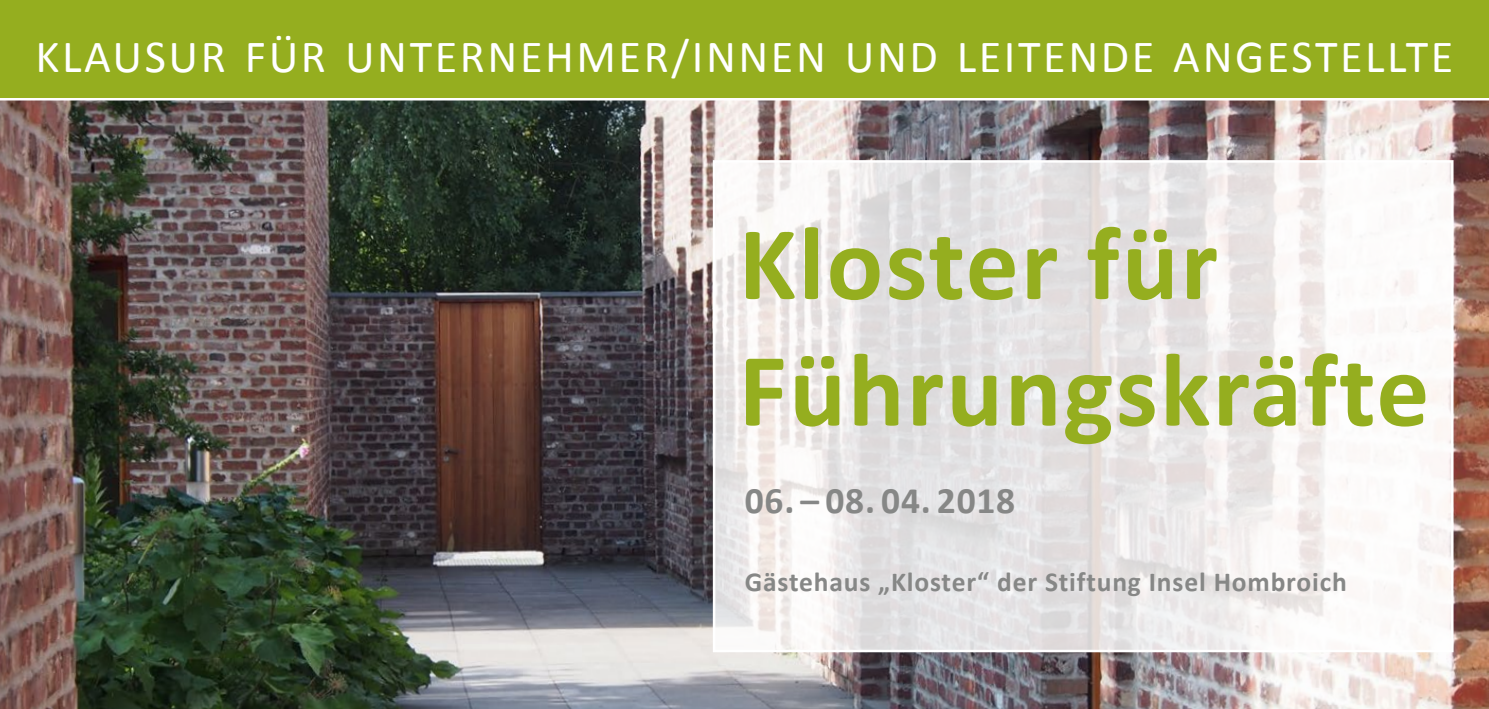
<style>
.page{position:relative;width:1489px;height:709px;background:#fff}
.page>*{position:absolute;margin:0;border:0;box-sizing:border-box;transform-origin:0 0}
.t1{font:700 105.5px/126.5px "Calibri";letter-spacing:.02em;color:#95ae1f}
.t2{font:46.25px "Calibri";letter-spacing:.055em;color:#fff}
.t3{font:700 37.5px "Calibri";letter-spacing:.02em;color:#868786}
.t4{font:700 27.5px "Calibri";letter-spacing:.03em;color:#868786}
</style>
<div class="page">
<img style="left:0;top:100px;width:1488px;height:609px">
<svg style="left:715px;top:163px;width:735px;height:486px"></svg>
<div style="left:712px;top:160px;width:741px;height:492px;border:2px solid #fff"></div>
<div style="left:0;top:0;width:1488px;height:98px;background:#95ae1f"></div>
<p class="t2" style="left:35px;top:28px;width:1419px">KLAUSUR FÜR UNTERNEHMER/INNEN UND LEITENDE ANGESTELLTE</p>
<h1 class="t1" style="left:738px;top:195px;width:692px">Kloster für<br>Führungskräfte</h1>
<p class="t3" style="left:744px;top:477px;width:272px">06. – 08. 04. 2018</p>
<p class="t4" style="left:744px;top:564px;width:603px">Gästehaus „Kloster“ der Stiftung Insel Hombroich</p>
</div>
